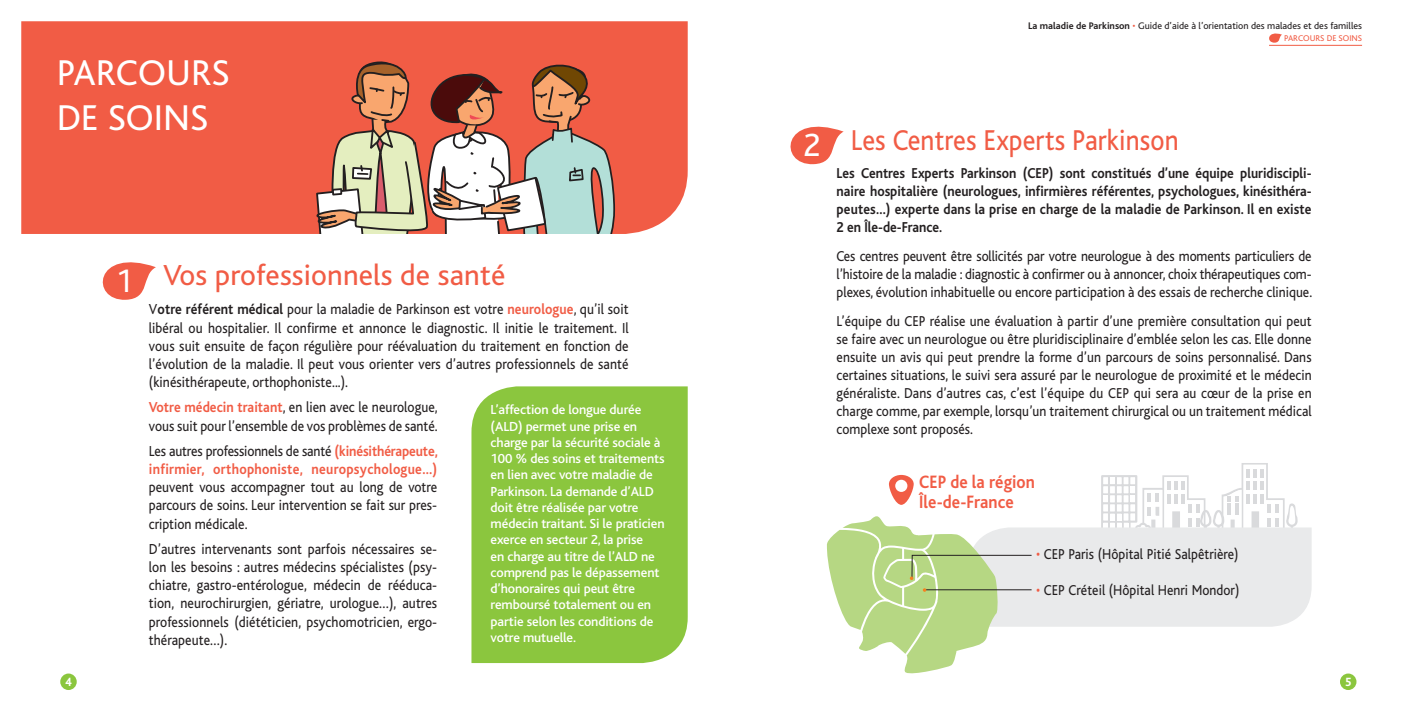
<style>
.page{position:relative;width:1418px;height:709px;background:#fff}
.page>*{position:absolute;margin:0;border:0;box-sizing:border-box;transform-origin:0 0}
.t1{font:37.5px/45px "Bliss";color:#fff}
.t2{font:33.75px "Bliss";color:#fff}
.t3{font:30.25px "Bliss";letter-spacing:.005em;color:#f15c45}
.t4{font:30px "Bliss";letter-spacing:.005em;color:#f15c45;scale:.9 1}
.t5{font:700 18.75px/20px "Bliss";letter-spacing:.005em;color:#f15c45;scale:.9 1}
.t6{font:15.12px/18.1px "Bliss";letter-spacing:.005em;color:#231f20;text-align:justify;scale:.9 1}
.t7{font:700 15.12px/18.1px "Bliss";letter-spacing:.02em;color:#f15c45;scale:.9 1}
.t8{font:15px/18px "Bliss";letter-spacing:.005em;color:#231f20;text-align:justify;scale:.9 1}
.t9{font:700 15px/18px "Bliss";letter-spacing:.01em;color:#231f20;text-align:justify;scale:.9 1}
.t10{font:500 13.75px/16.2px "Bliss";letter-spacing:-.01em;color:#fff}
.t11{font:800 12.5px "Bliss";color:#fff;scale:.9 1}
.t12{font:10px "Bliss";color:#231f20}
.t13{font:8.75px "Bliss";color:#f15c45}
.s1{font-weight:700}
.s2{font-weight:700;color:#f15c45}
.s3{font-weight:400;color:#231f20}
.s4{color:#f15c45}
</style>
<div class="page">
<div style="left:21px;top:21px;width:666px;height:213px;background:#f15c45"></div>
<svg style="left:312px;top:55px;width:304px;height:179px;background:#cd907b"></svg>
<hr style="left:1268px;top:45px;width:93px;height:1px;background:#f15c45">
<svg style="left:1269px;top:33px;width:12px;height:10px"></svg>
<div style="left:60px;top:673px;width:17px;height:17px;background:#8bc63e;border-radius:50%"></div>
<div style="left:1339px;top:673px;width:17px;height:17px;background:#8bc63e;border-radius:50%"></div>
<div style="left:471px;top:386px;width:216px;height:277px;background:#8bc63e"></div>
<svg style="left:102px;top:262px;width:54px;height:38px"></svg>
<svg style="left:790px;top:126px;width:53px;height:39px"></svg>
<svg style="left:827px;top:463px;width:484px;height:211px"></svg>
<div style="left:895px;top:480px;width:12px;height:12px;background:#fff;border-radius:50%"></div>
<h1 class="t1" style="left:57px;top:51px;width:174px">PARCOURS<br>DE SOINS</h1>
<h2 class="t2" style="left:116px;top:263px;width:19px">1</h2>
<h3 class="t3" style="left:163px;top:260px;width:344px">Vos professionnels de santé</h3>
<p class="t6" style="left:149px;top:301px;width:534px">V<span class="s1">otre référent médical</span> pour la maladie de Parkinson est votre <span class="s2">neurologue</span>, qu’il soit libéral ou hospitalier. Il confirme et annonce le diagnostic. Il initie le traitement. Il vous suit ensuite de façon régulière pour réévaluation du traitement en fonction de l’évolution de la maladie. Il peut vous orienter vers d’autres professionnels de santé (kinésithérapeute, orthophoniste...).</p>
<p class="t6" style="left:149px;top:399px;width:322px"><span class="s2">Votre médecin traitant</span>, en lien avec le neurologue, vous suit pour l’ensemble de vos problèmes de santé.</p>
<p class="t7" style="left:149px;top:442px;width:322px"><span class="s3">Les autres professionnels de santé</span> (kinésithérapeute, infirmier, orthophoniste, neuropsychologue…)</p>
<p class="t6" style="left:149px;top:478px;width:322px">peuvent vous accompagner tout au long de votre parcours de soins. Leur intervention se fait sur pres&shy;cription médicale.</p>
<p class="t6" style="left:149px;top:540px;width:322px">D’autres intervenants sont parfois nécessaires se&shy;lon les besoins : autres médecins spécialistes (psy&shy;chiatre, gastro-entérologue, médecin de rééduca&shy;tion, neurochirurgien, gériatre, urologue…), autres professionnels (diététicien, psychomotricien, ergo&shy;thérapeute…).</p>
<p class="t10" style="left:490px;top:402px;width:176px">L’affection de longue durée (ALD) permet une prise en charge par la sécurité sociale à<br>100 % des soins et traitements en lien avec votre maladie de<br>Parkinson. La demande d’ALD doit être réalisée par votre médecin traitant. Si le praticien exerce en secteur 2, la prise<br>en charge au titre de l’ALD ne comprend pas le dépassement d’honoraires qui peut être remboursé totalement ou en partie selon les conditions de votre mutuelle.</p>
<p class="t12" style="left:1028px;top:20px;width:335px"><span class="s1">La maladie de Parkinson</span> <span class="s4">•</span> Guide d’aide à l’orientation des malades et des familles</p>
<p class="t13" style="left:1284px;top:34px;width:79px">PARCOURS DE SOINS</p>
<h2 class="t2" style="left:803px;top:127px;width:19px">2</h2>
<h3 class="t4" style="left:850px;top:124px;width:366px">Les Centres Experts Parkinson</h3>
<p class="t9" style="left:836px;top:165px;width:529px">Les Centres Experts Parkinson (CEP) sont constitués d’une équipe pluridiscipli&shy;naire hospitalière (neurologues, infirmières référentes, psychologues, kinésithéra&shy;peutes…) experte dans la prise en charge de la maladie de Parkinson. Il en existe 2 en Île-de-France.</p>
<p class="t8" style="left:836px;top:247px;width:530px">Ces centres peuvent être sollicités par votre neurologue à des moments particuliers de l’histoire de la maladie : diagnostic à confirmer ou à annoncer, choix thérapeutiques com&shy;plexes, évolution inhabituelle ou encore participation à des essais de recherche clinique.</p>
<p class="t8" style="left:836px;top:312px;width:529px">L’équipe du CEP réalise une évaluation à partir d’une première consultation qui peut se faire avec un neurologue ou être pluridisciplinaire d’emblée selon les cas. Elle donne ensuite un avis qui peut prendre la forme d’un parcours de soins personnalisé. Dans certaines situations, le suivi sera assuré par le neurologue de proximité et le médecin généraliste. Dans d’autres cas, c’est l’équipe du CEP qui sera au cœur de la prise en charge comme, par exemple, lorsqu’un traitement chirurgical ou un traitement médical complexe sont proposés.</p>
<p class="t5" style="left:919px;top:472px;width:130px">CEP de la région<br>Île-de-France</p>
<p class="t8" style="left:1036px;top:546px;width:226px"><span class="s4">•</span> CEP Paris (Hôpital Pitié Salpêtrière)</p>
<p class="t8" style="left:1036px;top:581px;width:227px"><span class="s4">•</span> CEP Créteil (Hôpital Henri Mondor)</p>
<p class="t11" style="left:65px;top:675px;width:8px">4</p>
<p class="t11" style="left:1345px;top:675px;width:8px">5</p>
</div>
